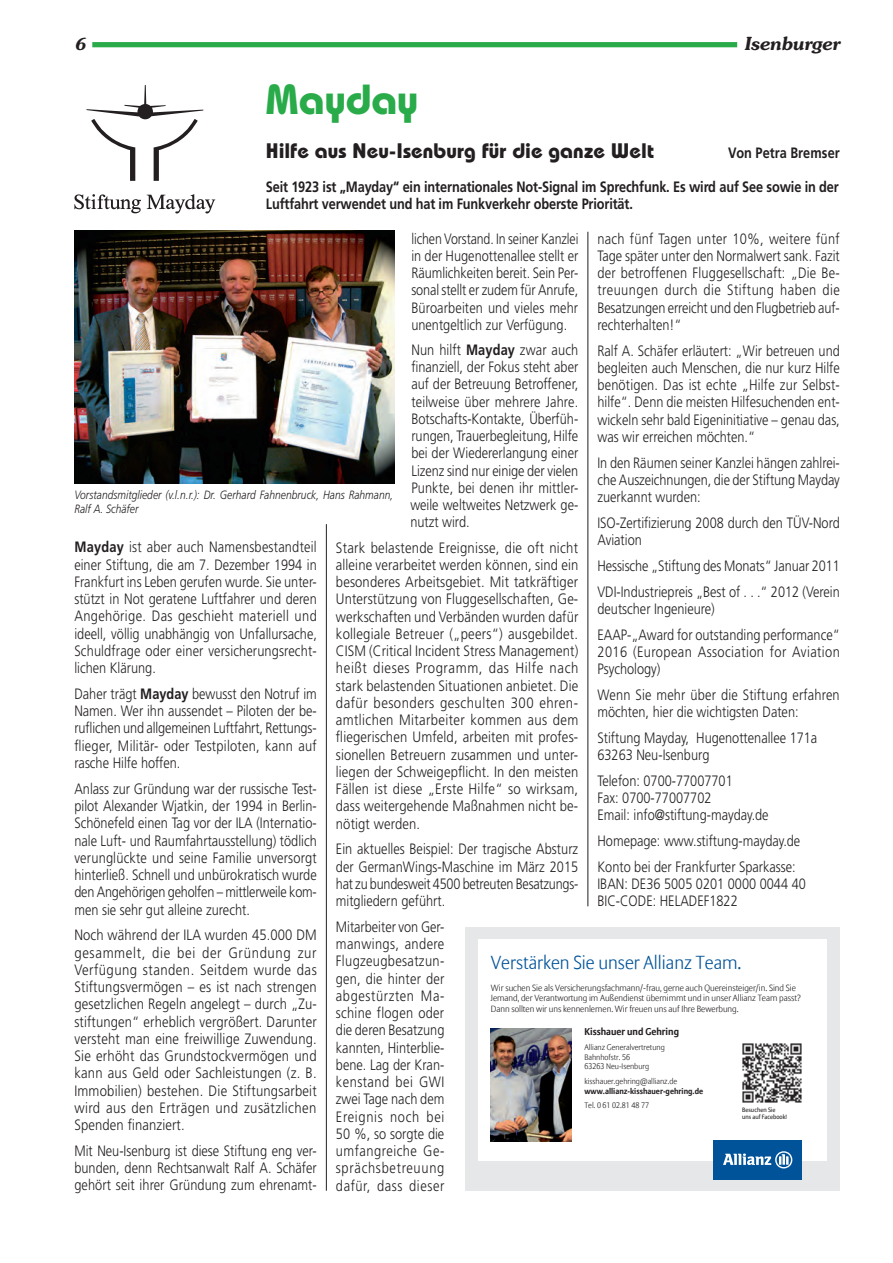
<style>
.page{position:relative;width:893px;height:1263px;background:#fff}
.page>*{position:absolute;margin:0;border:0;box-sizing:border-box;transform-origin:0 0}
.t1{font:700 42px "Bauhaus Std";letter-spacing:.005em;color:#29ab4a}
.t2{font:700 21px "Bauhaus Std";letter-spacing:.005em;color:#231f20}
.t3{font:300 18.75px "Allianz Sans";color:#015399}
.t4{font:italic 600 18px "Souvenir";letter-spacing:-.025em;color:#231f20}
.t5{font:italic 600 16.5px "Souvenir";color:#231f20}
.t6{font:300 15px/17.2px "Frutiger";color:#231f20;text-align:justify;scale:.85 1}
.t7{font:300 15px/17.2px "Frutiger";color:#231f20;text-align:justify;scale:.87 1}
.t8{font:300 15px/17.2px "Frutiger";color:#231f20;text-align:justify;scale:.86 1}
.t9{font:300 15px/17.2px "Frutiger";color:#231f20;text-align:justify;scale:.83 1}
.t10{font:700 15px/17.2px "Frutiger LT Std";letter-spacing:-.01em;color:#231f20;scale:.85 1}
.t11{font:300 15px/17.2px "Frutiger";letter-spacing:.03em;color:#231f20;scale:.86 1}
.t12{font:italic 300 12px/13.5px "Frutiger";letter-spacing:.005em;color:#231f20;scale:.85 1}
.t13{font:700 9.75px "Allianz Sans";color:#231f20}
.t14{font:300 8.85px/10.6px "Allianz Sans";letter-spacing:-.005em;color:#231f20}
.t15{font:300 8.1px/9.6px "Allianz Sans";color:#231f20}
.t16{font:700 8.1px "Allianz Sans";color:#231f20}
.t17{font:6.3px/7.4px "Allianz Sans";color:#231f20}
.s1{font-weight:700}
</style>
<div class="page">
<div style="left:92px;top:42px;width:645px;height:5px;background:#29ab4a"></div>
<hr style="left:326px;top:524px;width:1px;height:667px;background:#231f20">
<hr style="left:587px;top:232px;width:1px;height:674px;background:#231f20">
<svg style="left:86px;top:85px;width:117px;height:96px"></svg>
<svg style="left:74px;top:194px;width:67px;height:19px"></svg>
<svg style="left:147px;top:194px;width:68px;height:19px"></svg>
<img style="left:74px;top:231px;width:320px;height:252px">
<div style="left:466px;top:927px;width:374px;height:264px;background:#e6e7e9"></div>
<div style="left:478px;top:940px;width:349px;height:221px;background:#fff"></div>
<div style="left:713px;top:1140px;width:89px;height:40px;background:#015399"></div>
<svg style="left:723px;top:1151px;width:69px;height:17px"></svg>
<img style="left:491px;top:1028px;width:81px;height:114px">
<img style="left:742px;top:1043px;width:60px;height:60px">
<p class="t5" style="left:74px;top:34px;width:13px">6</p>
<p class="t4" style="left:744px;top:33px;width:97px">Isenburger</p>
<h1 class="t1" style="left:266px;top:74px;width:154px">Mayday</h1>
<h2 class="t2" style="left:266px;top:137px;width:390px">Hilfe aus Neu-Isenburg für die ganze Welt</h2>
<p class="t10" style="left:728px;top:144px;width:133px">Von Petra Bremser</p>
<p class="t10" style="left:266px;top:178px;width:676px">Seit 1923 ist „Mayday“ ein internationales Not-Signal im Sprechfunk. Es wird auf See sowie in der<br>Luftfahrt verwendet und hat im Funkverkehr oberste Priorität.</p>
<p class="t8" style="left:597px;top:230px;width:283px">nach fünf Tagen unter 10%, weitere fünf Tage später unter den Normalwert sank. Fazit der betroffenen Fluggesellschaft: „Die Be&shy;treuungen durch die Stiftung haben die Besatzungen erreicht und den Flugbetrieb auf&shy;rechterhalten!“</p>
<p class="t6" style="left:597px;top:342px;width:287px">Ralf A. Schäfer erläutert: „Wir betreuen und begleiten auch Menschen, die nur kurz Hilfe benötigen. Das ist echte „Hilfe zur Selbst&shy;hilfe“. Denn die meisten Hilfesuchenden ent&shy;wickeln sehr bald Eigeninitiative – genau das, was wir erreichen möchten.“</p>
<p class="t6" style="left:597px;top:454px;width:287px">In den Räumen seiner Kanzlei hängen zahlrei&shy;che Auszeichnungen, die der Stiftung Mayday zuerkannt wurden:</p>
<p class="t6" style="left:597px;top:514px;width:287px">ISO-Zertifizierung 2008 durch den TÜV-Nord<br>Aviation</p>
<p class="t6" style="left:597px;top:553px;width:287px;line-height:25.8px">Hessische „Stiftung des Monats“ Januar 2011<br>VDI-Industriepreis „Best of . . .“ 2012 (Verein</p>
<p class="t6" style="left:597px;top:596px;width:287px;line-height:25.8px">deutscher Ingenieure)<br>EAAP-„Award for outstanding performance“</p>
<p class="t11" style="left:597px;top:643px;width:283px">2016 (European Association for Aviation<br>Psychology)</p>
<p class="t6" style="left:597px;top:686px;width:286px">Wenn Sie mehr über die Stiftung erfahren möchten, hier die wichtigsten Daten:</p>
<p class="t6" style="left:597px;top:729px;width:260px">Stiftung Mayday, Hugenottenallee 171a<br>63263 Neu-Isenburg</p>
<p class="t6" style="left:597px;top:772px;width:203px;text-align:left">Telefon: 0700-77007701<br>Fax: 0700-77007702<br>Email: info@stiftung-mayday.de</p>
<p class="t6" style="left:597px;top:828px;width:240px;line-height:25.8px">Homepage: www.stiftung-mayday.de<br>Konto bei der Frankfurter Sparkasse:</p>
<p class="t6" style="left:597px;top:875px;width:247px">IBAN: DE36 5005 0201 0000 0044 40<br>BIC-CODE: HELADEF1822</p>
<p class="t9" style="left:411px;top:230px;width:203px">lichen Vorstand. In seiner Kanzlei in der Hugenottenallee stellt er Räumlichkeiten bereit. Sein Per&shy;sonal stellt er zudem für Anrufe, Büroarbeiten und vieles mehr unentgeltlich zur Verfügung.</p>
<p class="t6" style="left:410px;top:341px;width:199px">Nun hilft <span class="s1">Mayday</span> zwar auch finanziell, der Fokus steht aber auf der Betreuung Betroffener, teilweise über mehrere Jahre.<br>Botschafts-Kontakte, Überfüh&shy;rungen, Trauerbegleitung, Hilfe bei der Wiedererlangung einer Lizenz sind nur einige der vielen Punkte, bei denen ihr mittler&shy;weile weltweites Netzwerk ge&shy;nutzt wird.</p>
<p class="t7" style="left:336px;top:539px;width:280px">Stark belastende Ereignisse, die oft nicht alleine verarbeitet werden können, sind ein besonderes Arbeitsgebiet. Mit tatkräftiger Unterstützung von Fluggesellschaften, Ge&shy;werkschaften und Verbänden wurden dafür kollegiale Betreuer („peers“) ausgebildet.<br>CISM (Critical Incident Stress Management) heißt dieses Programm, das Hilfe nach stark belastenden Situationen anbietet. Die dafür besonders geschulten 300 ehren&shy;amtlichen Mitarbeiter kommen aus dem fliegerischen Umfeld, arbeiten mit profes&shy;sionellen Betreuern zusammen und unter&shy;liegen der Schweigepflicht. In den meisten Fällen ist diese „Erste Hilfe“ so wirksam, dass weitergehende Maßnahmen nicht be&shy;nötigt werden.</p>
<p class="t6" style="left:336px;top:840px;width:287px">Ein aktuelles Beispiel: Der tragische Absturz der GermanWings-Maschine im März 2015 hat zu bundesweit 4500 betreuten Besatzungs&shy;mitgliedern geführt.</p>
<p class="t6" style="left:336px;top:918px;width:129px">Mitarbeiter von Ger&shy;manwings, andere Flugzeugbesatzun&shy;gen, die hinter der abgestürzten Ma&shy;schine flogen oder die deren Besatzung kannten, Hinterblie&shy;bene. Lag der Kran&shy;kenstand bei GWI zwei Tage nach dem Ereignis noch bei 50 %, so sorgte die umfangreiche Ge&shy;sprächsbetreuung dafür, dass dieser</p>
<p class="t12" style="left:74px;top:488px;width:377px">Vorstandsmitglieder (v.l.n.r.): Dr. Gerhard Fahnenbruck, Hans Rahmann,<br>Ralf A. Schäfer</p>
<p class="t8" style="left:74px;top:539px;width:284px"><span class="s1">Mayday</span> ist aber auch Namensbestandteil einer Stiftung, die am 7. Dezember 1994 in Frankfurt ins Leben gerufen wurde. Sie unter&shy;stützt in Not geratene Luftfahrer und deren Angehörige. Das geschieht materiell und ideell, völlig unabhängig von Unfallursache, Schuldfrage oder einer versicherungsrecht&shy;lichen Klärung.</p>
<p class="t6" style="left:74px;top:685px;width:287px">Daher trägt <span class="s1">Mayday</span> bewusst den Notruf im Namen. Wer ihn aussendet – Piloten der be&shy;ruflichen und allgemeinen Luftfahrt, Rettungs&shy;flieger, Militär- oder Testpiloten, kann auf rasche Hilfe hoffen.</p>
<p class="t6" style="left:74px;top:780px;width:287px">Anlass zur Gründung war der russische Test&shy;pilot Alexander Wjatkin, der 1994 in Berlin-Schönefeld einen Tag vor der ILA (Internatio&shy;nale Luft- und Raumfahrtausstellung) tödlich verunglückte und seine Familie unversorgt hinterließ. Schnell und unbürokratisch wurde den Angehörigen geholfen – mittlerweile kom&shy;men sie sehr gut alleine zurecht.</p>
<p class="t7" style="left:74px;top:926px;width:280px">Noch während der ILA wurden 45.000 DM gesammelt, die bei der Gründung zur Verfügung standen. Seitdem wurde das Stiftungsvermögen – es ist nach strengen gesetzlichen Regeln angelegt – durch „Zu&shy;stiftungen“ erheblich vergrößert. Darunter versteht man eine freiwillige Zuwendung.<br>Sie erhöht das Grundstockvermögen und kann aus Geld oder Sachleistungen (z. B.<br>Immobilien) bestehen. Die Stiftungsarbeit wird aus den Erträgen und zusätzlichen Spenden finanziert.</p>
<p class="t6" style="left:74px;top:1142px;width:287px">Mit Neu-Isenburg ist diese Stiftung eng ver&shy;bunden, denn Rechtsanwalt Ralf A. Schäfer gehört seit ihrer Gründung zum ehrenamt-</p>
<p class="t3" style="left:491px;top:951px;width:252px">Verstärken Sie unser Allianz Team.</p>
<p class="t14" style="left:491px;top:983px;width:311px">Wir suchen Sie als Versicherungsfachmann/-frau, gerne auch Quereinsteiger/in. Sind Sie<br>Jemand, der Verantwortung im Außendienst übernimmt und in unser Allianz Team passt?<br>Dann sollten wir uns kennenlernen. Wir freuen uns auf Ihre Bewerbung.</p>
<p class="t13" style="left:584px;top:1026px;width:96px">Kisshauer und Gehring</p>
<p class="t15" style="left:584px;top:1043px;width:82px">Allianz Generalvertretung<br>Bahnhofstr. 56<br>63263 Neu-Isenburg</p>
<p class="t15" style="left:584px;top:1077px;width:94px">kisshauer.gehring@allianz.de</p>
<p class="t16" style="left:584px;top:1086px;width:120px">www.allianz-kisshauer-gehring.de</p>
<p class="t15" style="left:584px;top:1101px;width:66px">Tel. 0 61 02.81 48 77</p>
<p class="t17" style="left:742px;top:1106px;width:47px">Besuchen Sie<br>uns auf Facebook!</p>
</div>
